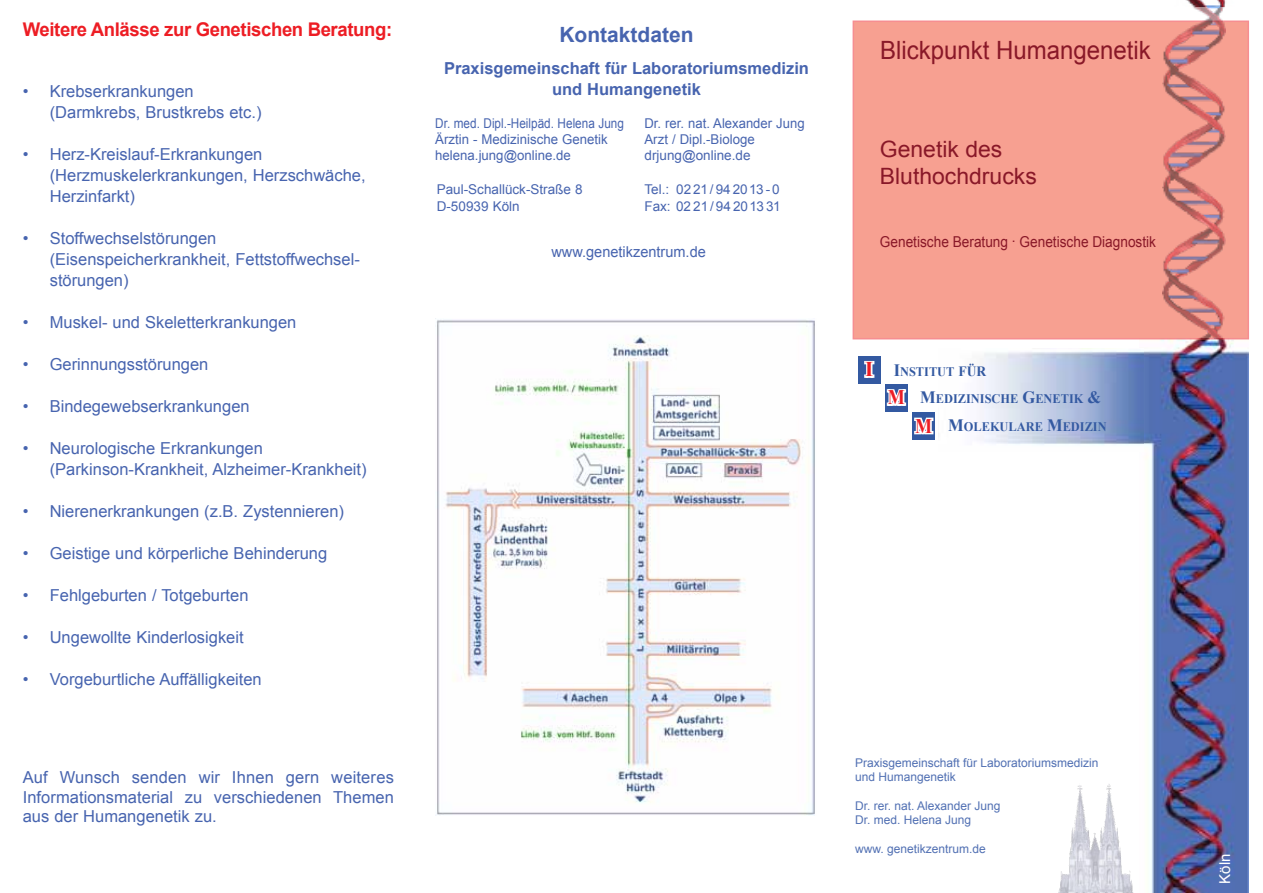
<style>
.page{position:relative;width:1263px;height:893px;background:#fff}
.page>*{position:absolute;margin:0;border:0;box-sizing:border-box;transform-origin:0 0}
.t1{font:25.2px "Arial";color:#891828;scale:.95 1}
.t2{font:22.5px/27px "Arial";color:#891828}
.t3{font:700 21px "Arial";color:#4764af}
.t4{font:700 21px "Times New Roman";color:#ed1d24}
.t5{font:700 20.7px "Times New Roman";color:#ed1d24;scale:.87 1}
.t6{font:700 18.9px "Arial";letter-spacing:-.02em;color:#ed1d24}
.t7{font:16.5px/21px "Arial";color:#4764af}
.t8{font:700 16.5px/21px "Arial";color:#4764af;text-align:center}
.t9{font:15px "Arial";color:#891828;scale:.91 1}
.t10{font:15px "Arial";color:#4764af}
.t11{font:15px "Arial";color:#fff}
.t12{font:13.5px/16.2px "Arial";color:#4764af}
.t13{font:13.5px/16.2px "Arial";color:#4764af;scale:.87 1}
.t14{font:700 13.05px "Times New Roman";color:#3359a1;scale:.95 1}
.t15{font:12px/14.4px "Arial";color:#5170b3}
.s1{font-size:17.4px}
.s2{font-size:14.1px}
</style>
<div class="page">
<img style="left:1140px;top:339px;width:108px;height:554px">
<img style="left:436px;top:320px;width:379px;height:495px">
<img style="left:979px;top:349px;width:164px;height:102px">
<div style="left:852px;top:21px;width:397px;height:318px;background:#f7a091"></div>
<img style="left:1162px;top:7px;width:64px;height:332px">
<img style="left:1186px;top:0;width:40px;height:7px">
<img style="left:1058px;top:784px;width:75px;height:109px">
<div style="left:858px;top:356px;width:23px;height:28px;background:#3359a1"></div>
<svg style="left:864px;top:361px;width:11px;height:17px"></svg>
<div style="left:912px;top:412px;width:23px;height:27px;background:#3359a1"></div>
<svg style="left:885px;top:384px;width:49px;height:51px"></svg>
<p class="t6" style="left:23px;top:17px;width:371px">Weitere Anlässe zur Genetischen Beratung:</p>
<p class="t7" style="left:50px;top:81px;width:213px;text-indent:-27px">• Krebserkrankungen (Darmkrebs, Brustkrebs etc.)</p>
<p class="t7" style="left:50px;top:144px;width:317px;text-indent:-27px">• Herz-Kreislauf-Erkrankungen (Herzmuskelerkrankungen, Herzschwäche,<br>Herzinfarkt)</p>
<p class="t7" style="left:50px;top:228px;width:312px;text-indent:-27px">• Stoffwechselstörungen (Eisenspeicherkrankheit, Fettstoffwechsel&shy;störungen)</p>
<p class="t7" style="left:23px;top:312px;width:275px">• Muskel- und Skeletterkrankungen</p>
<p class="t7" style="left:23px;top:354px;width:187px">• Gerinnungsstörungen</p>
<p class="t7" style="left:23px;top:395px;width:228px">• Bindegewebserkrankungen</p>
<p class="t7" style="left:50px;top:437px;width:318px;text-indent:-27px">• Neurologische Erkrankungen (Parkinson-Krankheit, Alzheimer-Krankheit)</p>
<p class="t7" style="left:23px;top:500px;width:323px">• Nierenerkrankungen (z.B. Zystennieren)</p>
<p class="t7" style="left:23px;top:542px;width:306px">• Geistige und körperliche Behinderung</p>
<p class="t7" style="left:23px;top:584px;width:227px">• Fehlgeburten / Totgeburten</p>
<p class="t7" style="left:23px;top:626px;width:222px">• Ungewollte Kinderlosigkeit</p>
<p class="t7" style="left:23px;top:668px;width:241px">• Vorgeburtliche Auffälligkeiten</p>
<p class="t7" style="left:23px;top:768px;width:373px;line-height:19.5px;text-align:justify">Auf Wunsch senden wir Ihnen gern weiteres Informationsmaterial zu verschiedenen Themen aus der Humangenetik zu.</p>
<p class="t3" style="left:559px;top:21px;width:136px">Kontaktdaten</p>
<p class="t8" style="left:444px;top:58px;width:366px">Praxisgemeinschaft für Laboratoriumsmedizin und Humangenetik</p>
<p class="t13" style="left:435px;top:115px;width:218px">Dr. med. Dipl.-Heilpäd. Helena Jung<br>Ärztin - Medizinische Genetik helena.jung@online.de</p>
<p class="t12" style="left:644px;top:115px;width:162px">Dr. rer. nat. Alexander Jung<br>Arzt / Dipl.-Biologe drjung@online.de</p>
<p class="t12" style="left:437px;top:182px;width:147px">Paul-Schallück-Straße 8<br>D-50939 Köln</p>
<p class="t12" style="left:644px;top:182px;width:138px">Tel.: 02 21/ 94 2013- 0<br>Fax: 02 21/ 94 2013 31</p>
<p class="t10" style="left:551px;top:242px;width:156px">www.genetikzentrum.de</p>
<h1 class="t1" style="left:880px;top:33px;width:286px">Blickpunkt Humangenetik</h1>
<h2 class="t2" style="left:880px;top:136px;width:158px">Genetik des<br>Bluthochdrucks</h2>
<p class="t9" style="left:880px;top:232px;width:305px">Genetische Beratung . Genetische Diagnostik</p>
<p class="t4" style="left:865px;top:355px;width:10px">I</p>
<p class="t14" style="left:894px;top:362px;width:99px"><span class="s1">I</span>NSTITUT <span class="s2">FÜR</span></p>
<p class="t14" style="left:920px;top:389px;width:192px"><span class="s1">M</span>EDIZINISCHE <span class="s1">G</span>ENETIK <span class="s1">&amp;</span></p>
<p class="t14" style="left:948px;top:417px;width:168px"><span class="s1">M</span>OLEKULARE <span class="s1">M</span>EDIZIN</p>
<p class="t5" style="left:888px;top:383px;width:21px">M</p>
<p class="t5" style="left:915px;top:412px;width:21px">M</p>
<p class="t15" style="left:855px;top:755px;width:245px">Praxisgemeinschaft für Laboratoriumsmedizin und Humangenetik</p>
<p class="t15" style="left:855px;top:798px;width:147px">Dr. rer. nat. Alexander Jung<br>Dr. med. Helena Jung</p>
<p class="t15" style="left:855px;top:842px;width:132px">www. genetikzentrum.de</p>
<p class="t11" style="left:1215px;top:884px;width:32px;rotate:-90deg">Köln</p>
</div>
